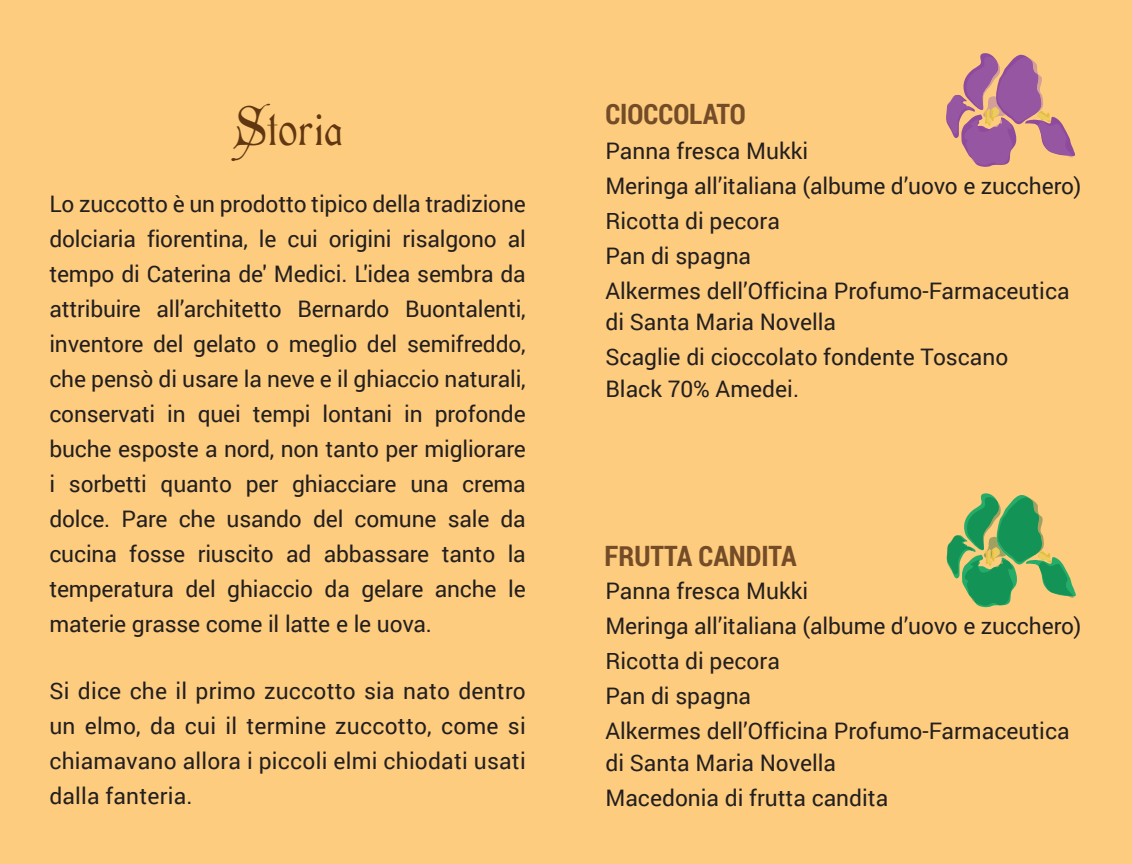
<style>
.page{position:relative;width:1132px;height:864px;background:#fff}
.page>*{position:absolute;margin:0;border:0;box-sizing:border-box;transform-origin:0 0}
.t1{font:49px "Cardinal Alternate";color:#603711}
.t2{font:700 28px "Roboto Condensed";color:#744c27}
.t3{font:22.75px/35px "Roboto";color:#231f20}
</style>
<div class="page">
<div style="left:0;top:0;width:1131px;height:863px;background:#fdcc7e"></div>
<svg style="left:946px;top:53px;width:128px;height:114px"></svg>
<svg style="left:946px;top:493px;width:129px;height:114px"></svg>
<p class="t1" style="left:232px;top:97px;width:110px;rotate:-1deg">Storia</p>
<p class="t3" style="left:49px;top:185px;width:478px;text-align:justify">Lo zuccotto è un prodotto tipico della tradizione dolciaria fiorentina, le cui origini risalgono al tempo di Caterina de' Medici. L'idea sembra da attribuire all’architetto Bernardo Buontalenti, inventore del gelato o meglio del semifreddo, che pensò di usare la neve e il ghiaccio naturali, conservati in quei tempi lontani in profonde buche esposte a nord, non tanto per migliorare i sorbetti quanto per ghiacciare una crema dolce. Pare che usando del comune sale da cucina fosse riuscito ad abbassare tanto la temperatura del ghiaccio da gelare anche le materie grasse come il latte e le uova.</p>
<p class="t3" style="left:49px;top:672px;width:478px;text-align:justify">Si dice che il primo zuccotto sia nato dentro un elmo, da cui il termine zuccotto, come si chiamavano allora i piccoli elmi chiodati usati dalla fanteria.</p>
<p class="t2" style="left:605px;top:95px;width:142px">CIOCCOLATO</p>
<p class="t3" style="left:605px;top:132px;width:477px">Panna fresca Mukki<br>Meringa all’italiana (albume d’uovo e zucchero)<br>Ricotta di pecora<br>Pan di spagna<br>Alkermes dell’Officina Profumo-Farmaceutica</p>
<p class="t3" style="left:605px;top:304px;width:404px">di Santa Maria Novella<br>Scaglie di cioccolato fondente Toscano</p>
<p class="t3" style="left:605px;top:370px;width:195px">Black 70% Amedei.</p>
<p class="t2" style="left:604px;top:536px;width:193px">FRUTTA CANDITA</p>
<p class="t3" style="left:605px;top:572px;width:477px">Panna fresca Mukki<br>Meringa all’italiana (albume d’uovo e zucchero)<br>Ricotta di pecora<br>Pan di spagna<br>Alkermes dell’Officina Profumo-Farmaceutica</p>
<p class="t3" style="left:605px;top:744px;width:284px">di Santa Maria Novella<br>Macedonia di frutta candita</p>
</div>
